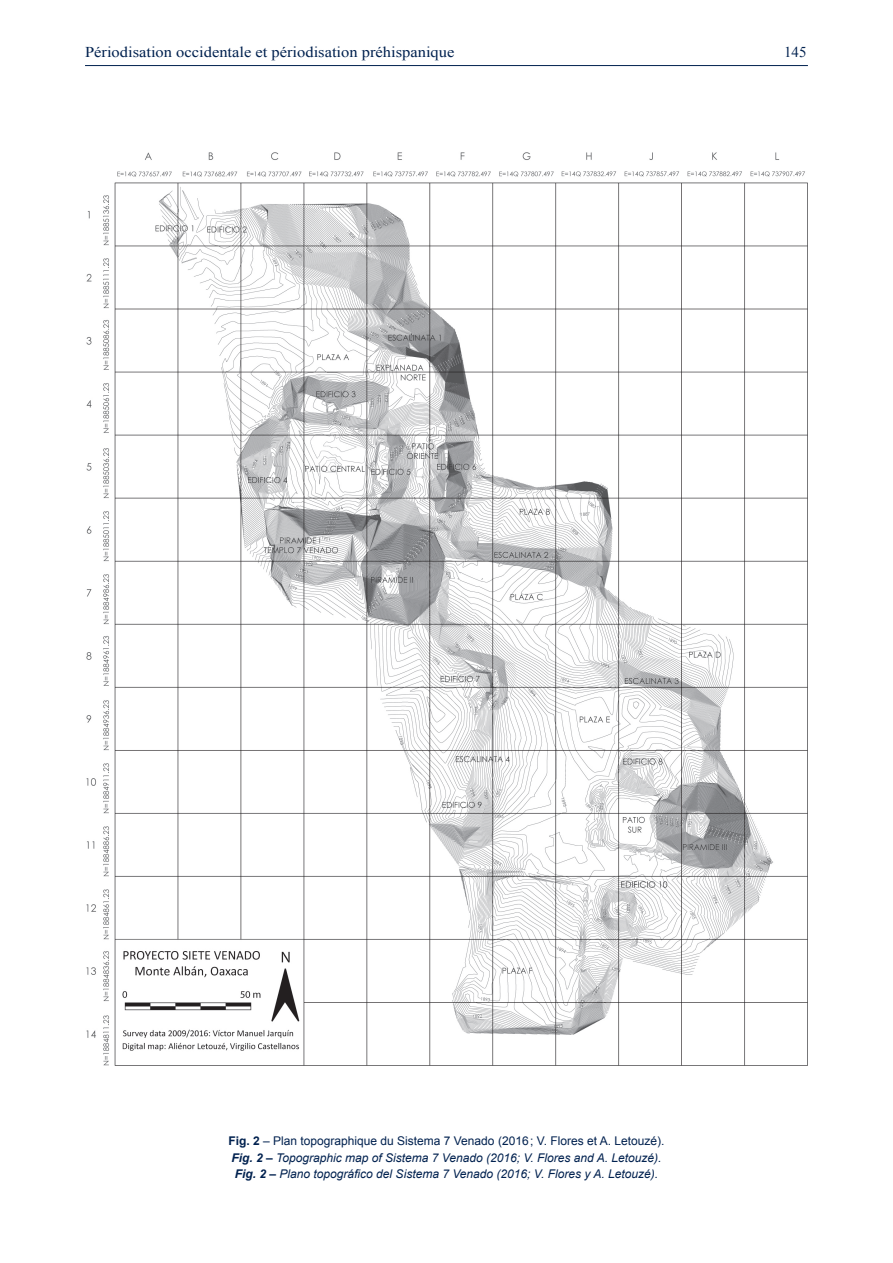
<style>
.page{position:relative;width:893px;height:1263px;background:#fff}
.page>*{position:absolute;margin:0;border:0;box-sizing:border-box;transform-origin:0 0}
.t1{font:15px "Times New Roman";color:#00214f;scale:1.1 1}
.t2{font:15px "Times New Roman";color:#00214f}
.t3{font:italic 12px/16.5px "Arial";color:#00214f}
.s1{font-weight:700;font-style:normal}
.s2{font-style:normal}
.s3{font-weight:700}
</style>
<div class="page">
<hr style="left:85px;top:65px;width:723px;height:1px;background:#00214f">
<img style="left:86px;top:152px;width:722px;height:913px">
<p class="t1" style="left:85px;top:42px;width:337px">Périodisation occidentale et périodisation préhispanique</p>
<p class="t2" style="left:784px;top:42px;width:24px">145</p>
<p class="t3" style="left:228px;top:1133px;width:437px"><span class="s1">Fig. 2</span> <span class="s2">– Plan topographique du Sistema 7 Venado (2016; V. Flores et A. Letouzé).<br></span><span class="s3">Fig. 2 –</span> Topographic map of Sistema 7 Venado (2016; V. Flores and A. Letouzé).<br><span class="s3">Fig. 2 –</span> Plano topográfico del Sistema 7 Venado (2016; V. Flores y A. Letouzé).</p>
</div>
